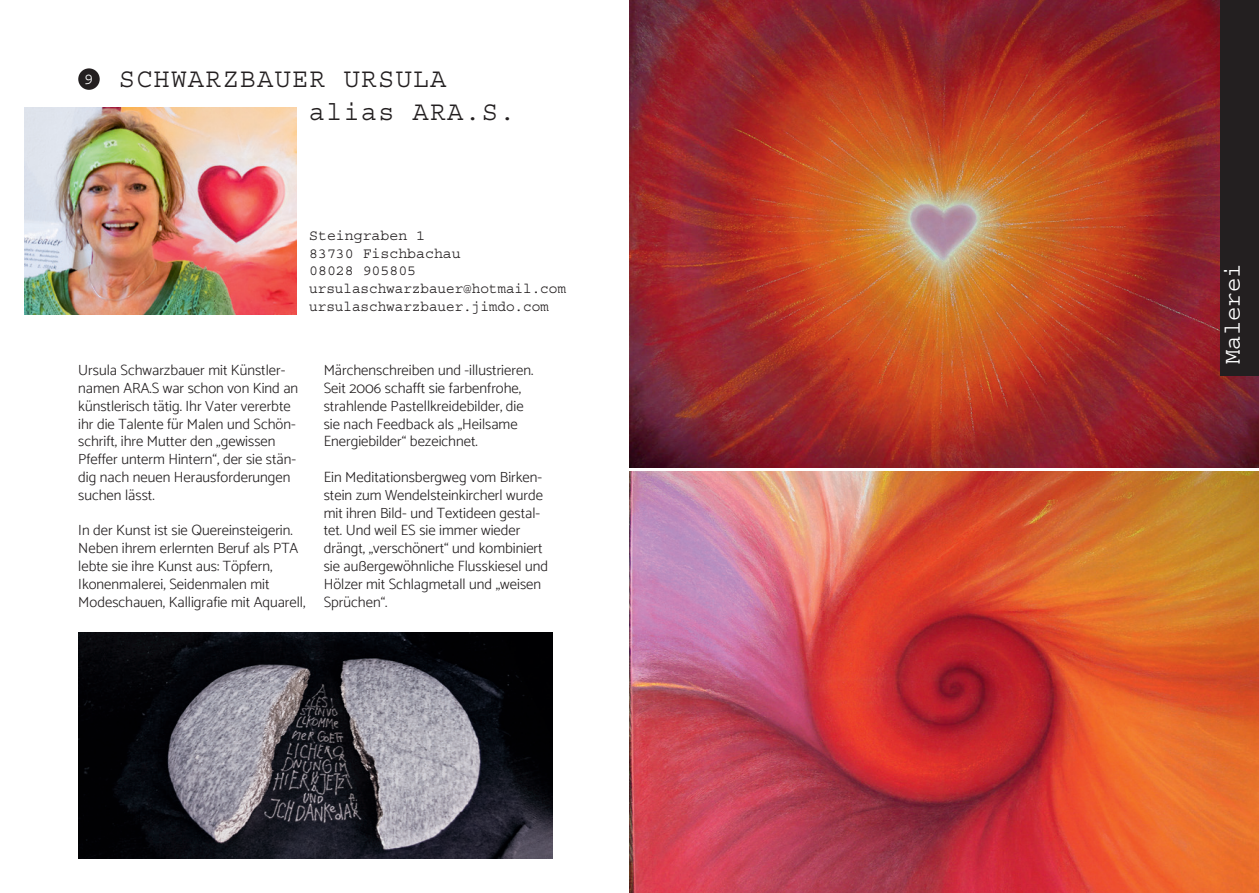
<style>
.page{position:relative;width:1259px;height:893px;background:#fff}
.page>*{position:absolute;margin:0;border:0;box-sizing:border-box;transform-origin:0 0}
.t1{font:27px/32.4px "Courier Std";letter-spacing:.06em;color:#231f20}
.t2{font:24px "Courier Std";color:#fff}
.t3{font:300 14.85px/17.9px "Catamaran";color:#231f20}
.t4{font:14.85px/17.9px "Courier Std";color:#231f20}
.s1{font-size:16.2px;color:#fff}
</style>
<div class="page">
<img style="left:629px;top:471px;width:630px;height:422px">
<img style="left:629px;top:0;width:630px;height:468px">
<div style="left:1220px;top:0;width:39px;height:376px;background:#231f20"></div>
<div style="left:78px;top:68px;width:22px;height:22px;background:#231f20;border-radius:50%"></div>
<img style="left:25px;top:108px;width:271px;height:206px">
<img style="left:78px;top:632px;width:475px;height:227px">
<h1 class="t1" style="left:309px;top:63px;width:207px;text-indent:-225px"><span class="s1">9</span> SCHWARZBAUER URSULA alias ARA.S.</h1>
<p class="t4" style="left:309px;top:226px;width:258px">Steingraben 1<br>83730 Fischbachau<br>08028 905805 ursulaschwarzbauer@hotmail.com ursulaschwarzbauer.jimdo.com</p>
<p class="t3" style="left:78px;top:361px;width:221px">Ursula Schwarzbauer mit Künstler&shy;namen ARA.S war schon von Kind an künstlerisch tätig. Ihr Vater vererbte ihr die Talente für Malen und Schön&shy;schrift, ihre Mutter den „gewissen Pfeffer unterm Hintern“, der sie stän&shy;dig nach neuen Herausforderungen suchen lässt.</p>
<p class="t3" style="left:78px;top:521px;width:229px">In der Kunst ist sie Quereinsteigerin.<br>Neben ihrem erlernten Beruf als PTA lebte sie ihre Kunst aus: Töpfern, Ikonenmalerei, Seidenmalen mit Mode-schauen, Kalligrafie mit Aquarell,</p>
<p class="t3" style="left:324px;top:361px;width:211px">Märchenschreiben und -illustrieren.<br>Seit 2006 schafft sie farbenfrohe, strahlende Pastellkreidebilder, die sie nach Feedback als „Heilsame Energiebilder“ bezeichnet.</p>
<p class="t3" style="left:324px;top:468px;width:226px">Ein Meditationsbergweg vom Birken&shy;stein zum Wendelsteinkircherl wurde mit ihren Bild- und Textideen gestal&shy;tet. Und weil ES sie immer wieder drängt, „verschönert“ und kombiniert sie außergewöhnliche Flusskiesel und Hölzer mit Schlagmetall und „weisen Sprüchen“.</p>
<h2 class="t2" style="left:1219px;top:364px;width:102px;rotate:-90deg">Malerei</h2>
</div>
